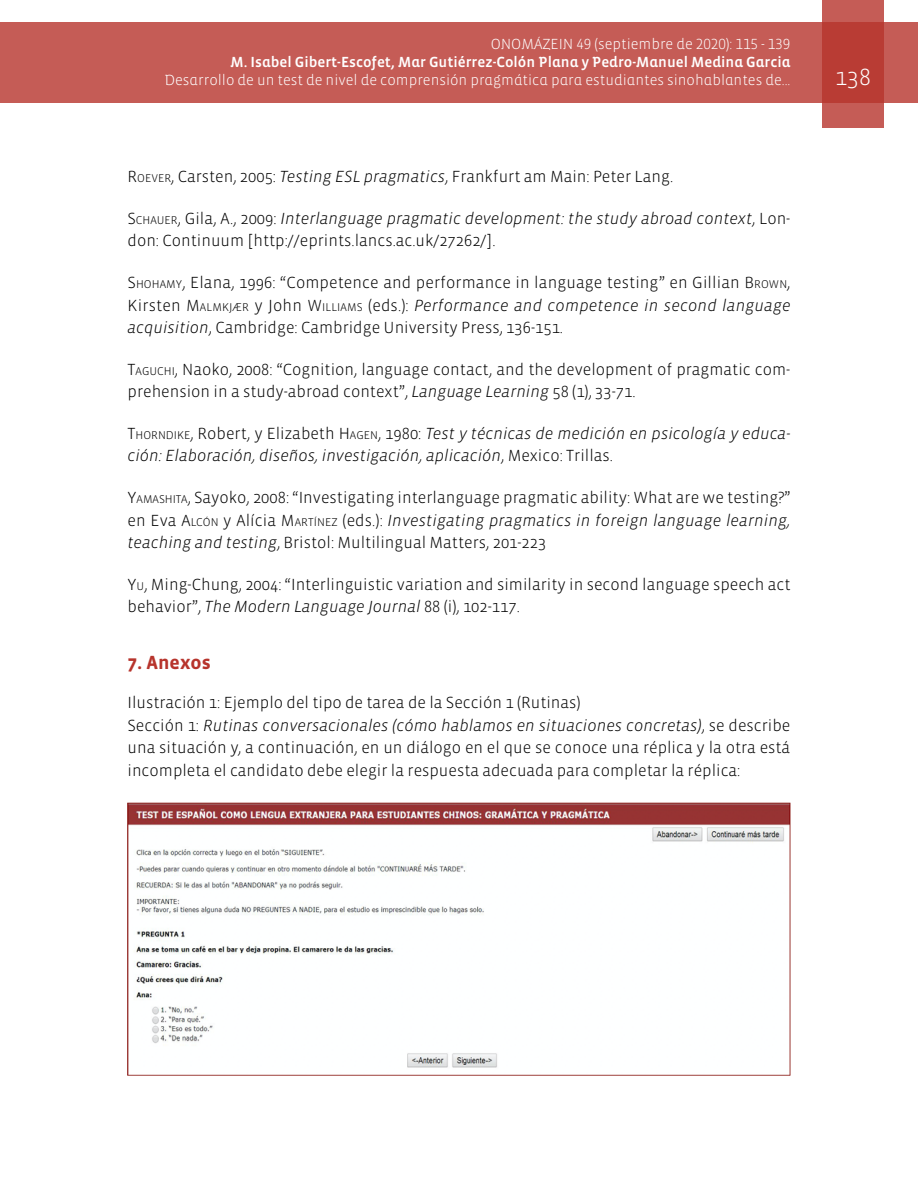
<style>
.page{position:relative;width:918px;height:1188px;background:#fff}
.page>*{position:absolute;margin:0;border:0;box-sizing:border-box;transform-origin:0 0}
.t1{font:300 24px "Vista Sans";color:#fff}
.t2{font:700 19.5px "Vista Sans";color:#b7342c}
.t3{font:300 16.5px/22.5px "Vista Sans";color:#000}
.t4{font:italic 300 16.5px/22.5px "Vista Sans";color:#000}
.t5{font:300 15px "Vista Sans Alt";color:#fff}
.t6{font:15px "Vista Sans Alt Med";color:#fff}
.s1{font-style:inherit}
.s2{font-size:11.55px}
.s3{font-style:italic}
.s4{font-style:normal}
.s5{font-style:normal;font-size:11.55px}
</style>
<div class="page">
<div style="left:0;top:23px;width:918px;height:80px;background:#c55c56"></div>
<svg style="left:822px;top:0;width:62px;height:128px;background:#bd4740"></svg>
<img style="left:128px;top:802px;width:662px;height:274px">
<p class="t5" style="left:491px;top:37px;width:301px">ONOMÁZEIN 49 (septiembre de 2020): 115 - 139</p>
<p class="t6" style="left:231px;top:55px;width:561px">M. Isabel Gibert-Escofet, Mar Gutiérrez-Colón Plana y Pedro-Manuel Medina Garcia</p>
<p class="t5" style="left:164px;top:73px;width:627px">Desarrollo de un test de nivel de comprensión pragmática para estudiantes sinohablantes de...</p>
<h1 class="t1" style="left:835px;top:65px;width:37px">138</h1>
<p class="t3" style="left:128px;top:166px;width:547px"><span class="s1">R</span><span class="s2">OEVER</span>, Carsten, 2005: <span class="s3">Testing ESL pragmatics</span>, Frankfurt am Main: Peter Lang.</p>
<p class="t3" style="left:128px;top:208px;width:664px"><span class="s1">S</span> <span class="s2">CHAUER</span>, Gila, A., 2009: <span class="s3">Interlanguage pragmatic development: the study abroad context</span>, Lon&shy;don: Continuum [http://eprints.lancs.ac.uk/27262/].</p>
<p class="t3" style="left:128px;top:272px;width:665px;text-align:justify"><span class="s1">S</span> <span class="s2">HOHAMY</span>, Elana, 1996: “Competence and performance in language testing” en Gillian <span class="s1">B</span><span class="s2">ROWN</span>, Kirsten <span class="s1">M</span><span class="s2">ALMKJÆR</span> y John <span class="s1">W</span> <span class="s2">ILLIAMS</span> (eds.): <span class="s3">Performance and competence in second language acquisition</span>, Cambridge: Cambridge University Press, 136-151.</p>
<p class="t3" style="left:128px;top:358px;width:664px"><span class="s1">T</span><span class="s2">AGUCHI</span>, Naoko, 2008: “Cognition, language contact, and the development of pragmatic com&shy;prehension in a study-abroad context”, <span class="s3">Language Learning</span> 58 (1), 33-71.</p>
<p class="t4" style="left:128px;top:422px;width:664px"><span class="s4">T</span><span class="s5">HORNDIKE</span><span class="s4">, Robert, y Elizabeth</span> <span class="s4">H</span> <span class="s5">AGEN</span><span class="s4">, 1980:</span> Test y técnicas de medición en psicología y educa&shy;ción: Elaboración, diseños, investigación, aplicación<span class="s4">, Mexico: Trillas.</span></p>
<p class="t3" style="left:128px;top:487px;width:664px;text-align:justify"><span class="s1">Y</span><span class="s2">AMASHITA</span>, Sayoko, 2008: “Investigating interlanguage pragmatic ability: What are we testing?” en Eva <span class="s1">A</span><span class="s2">LCÓN</span> y Alícia <span class="s1">M</span> <span class="s2">ARTÍNEZ</span> (eds.): <span class="s3">Investigating pragmatics in foreign language learning, teaching and testing</span>, Bristol: Multilingual Matters, 201-223</p>
<p class="t3" style="left:128px;top:573px;width:664px"><span class="s1">Y</span><span class="s2">U</span>, Ming-Chung, 2004: “Interlinguistic variation and similarity in second language speech act behavior”, <span class="s3">The Modern Language Journal</span> 88 (i), 102-117.</p>
<p class="t2" style="left:128px;top:652px;width:85px">7. Anexos</p>
<p class="t3" style="left:128px;top:692px;width:664px">Ilustración 1: Ejemplo del tipo de tarea de la Sección 1 (Rutinas)<br>Sección 1: <span class="s3">Rutinas conversacionales (cómo hablamos en situaciones concretas)</span>, se describe una situación y, a continuación, en un diálogo en el que se conoce una réplica y la otra está incompleta el candidato debe elegir la respuesta adecuada para completar la réplica:</p>
</div>
